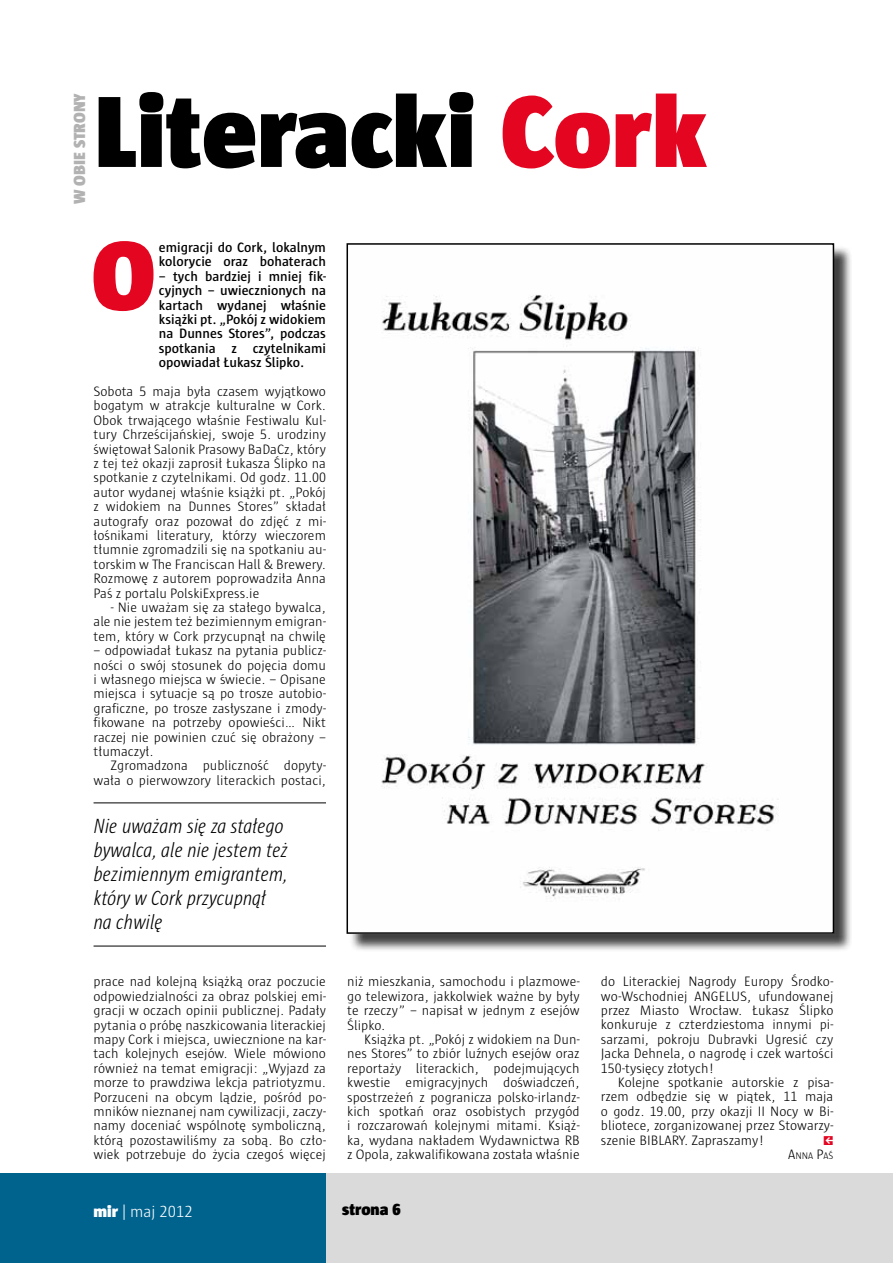
<style>
.page{position:relative;width:893px;height:1263px;background:#fff}
.page>*{position:absolute;margin:0;border:0;box-sizing:border-box;transform-origin:0 0}
.t1{font:900 103.5px "Sun";color:#000}
.t2{font:900 99.3px "Sun";color:#e40521}
.t3{font:italic 300 condensed 21px/24px "Sun";color:#000}
.t4{font:300 16.5px "pl Sun Pl";color:#fff}
.t5{font:900 16.5px "Sun";color:#b3b2b2}
.t6{font:900 16.5px "Sun";letter-spacing:-.005em;color:#000}
.t7{font:300 13.95px/14.4px "Sun";color:#000;text-align:justify}
.t8{font:600 13.95px/14.4px "Sun";color:#000}
.t9{font:300 9.75px "Sun";color:#000}
.s1{color:#e40521}
.s2{font-family:"Sun";font-weight:900}
.s3{font-size:13.95px}
</style>
<div class="page">
<div style="left:325px;top:1174px;width:568px;height:89px;background:#dadada"></div>
<div style="left:0;top:1174px;width:325px;height:89px;background:#00638e"></div>
<div style="left:349px;top:245px;width:504px;height:707px;background:#000;opacity:.75"></div>
<img style="left:349px;top:246px;width:482px;height:685px">
<div style="left:346px;top:243px;width:488px;height:691px;border:2px solid #000"></div>
<hr style="left:94px;top:803px;width:232px;height:1px;background:#000">
<hr style="left:94px;top:946px;width:232px;height:1px;background:#000">
<p class="t5" style="left:70px;top:204px;width:112px;rotate:-90deg">w obiestrony</p>
<h1 class="t1" style="left:94px;top:72px;width:615px">Literacki <span class="s1">Cork</span></h1>
<h2 class="t2" style="left:91px;top:218px;width:66px">O</h2>
<p class="t8" style="left:159px;top:240px;width:169px">emigracji do Cork, lokalnym kolorycie oraz bohaterach</p>
<p class="t8" style="left:159px;top:269px;width:169px;text-align:justify">– tych bardziej i mniej fik&shy;cyjnych – uwiecznionych na kartach wydanej właśnie książki pt. „Pokój z widokiem na Dunnes Stores”, podczas spotkania z czytelnikami opowiadał Łukasz Ślipko.</p>
<p class="t7" style="left:94px;top:384px;width:234px">Sobota 5 maja była czasem wyjątkowo bogatym w atrakcje kulturalne w Cork.<br>Obok trwającego właśnie Festiwalu Kul&shy;tury Chrześcijańskiej, swoje 5. urodziny świętował Salonik Prasowy BaDaCz, który z tej też okazji zaprosił Łukasza Ślipko na spotkanie z czytelnikami. Od godz. 11.00 autor wydanej właśnie książki pt. „Pokój z widokiem na Dunnes Stores” składał autografy oraz pozował do zdjęć z mi&shy;łośnikami literatury, którzy wieczorem tłumnie zgromadzili się na spotkaniu au&shy;torskim w The Franciscan Hall &amp; Brewery.<br>Rozmowę z autorem poprowadziła Anna Paś z portalu PolskiExpress.ie</p>
<p class="t7" style="left:94px;top:600px;width:234px;text-indent:17px">- Nie uważam się za stałego bywalca, ale nie jestem też bezimiennym emigran&shy;tem, który w Cork przycupnął na chwilę</p>
<p class="t7" style="left:94px;top:643px;width:234px">– odpowiadał Łukasz na pytania publicz&shy;ności o swój stosunek do pojęcia domu i własnego miejsca w świecie. – Opisane miejsca i sytuacje są po trosze autobio&shy;graficzne, po trosze zasłyszane i zmody&shy;fikowane na potrzeby opowieści… Nikt raczej nie powinien czuć się obrażony – tłumaczył.</p>
<p class="t7" style="left:94px;top:758px;width:234px;text-align:right">Zgromadzona publiczność dopyty&shy;wała o pierwowzory literackich postaci,</p>
<h3 class="t3" style="left:94px;top:814px;width:196px">Nie uważam się za stałego bywalca, ale nie jestem też bezimiennym emigrantem, który w Cork przycupnął na chwilę</h3>
<p class="t7" style="left:94px;top:974px;width:234px">prace nad kolejną książką oraz poczucie odpowiedzialności za obraz polskiej emi&shy;gracji w oczach opinii publicznej. Padały pytania o próbę naszkicowania literackiej mapy Cork i miejsca, uwiecznione na kar&shy;tach kolejnych esejów. Wiele mówiono również na temat emigracji: „Wyjazd za morze to prawdziwa lekcja patriotyzmu.<br>Porzuceni na obcym lądzie, pośród po&shy;mników nieznanej nam cywilizacji, zaczy&shy;namy doceniać wspólnotę symboliczną, którą pozostawiliśmy za sobą. Bo czło&shy;wiek potrzebuje do życia czegoś więcej</p>
<p class="t7" style="left:347px;top:974px;width:234px">niż mieszkania, samochodu i plazmowe&shy;go telewizora, jakkolwiek ważne by były te rzeczy” – napisał w jednym z esejów Ślipko.</p>
<p class="t7" style="left:347px;top:1032px;width:234px;text-indent:17px">Książka pt. „Pokój z widokiem na Dun&shy;nes Stores” to zbiór luźnych esejów oraz reportaży literackich, podejmujących kwestie emigracyjnych doświadczeń, spostrzeżeń z pogranicza polsko-irlandz&shy;kich spotkań oraz osobistych przygód i rozczarowań kolejnymi mitami. Książ&shy;ka, wydana nakładem Wydawnictwa RB z Opola, zakwalifikowana została właśnie</p>
<p class="t4" style="left:94px;top:1202px;width:101px"><span class="s2">mir</span> | maj 2012</p>
<p class="t6" style="left:342px;top:1200px;width:60px">strona 6</p>
<p class="t7" style="left:601px;top:974px;width:234px">do Literackiej Nagrody Europy Środko&shy;wo-Wschodniej ANGELUS, ufundowanej przez Miasto Wrocław. Łukasz Ślipko konkuruje z czterdziestoma innymi pi&shy;sarzami, pokroju Dubravki Ugresić czy Jacka Dehnela, o nagrodę i czek wartości 150-tysięcy złotych!</p>
<p class="t7" style="left:601px;top:1075px;width:234px;text-indent:17px">Kolejne spotkanie autorskie z pisa&shy;rzem odbędzie się w piątek, 11 maja o godz. 19.00, przy okazji II Nocy w Bi&shy;bliotece, zorganizowanej przez Stowarzy&shy;szenie BIBLARY. Zapraszamy!</p>
<p class="t9" style="left:788px;top:1151px;width:47px"><span class="s3">A</span>NNA <span class="s3">P</span>AŚ</p>
</div>
